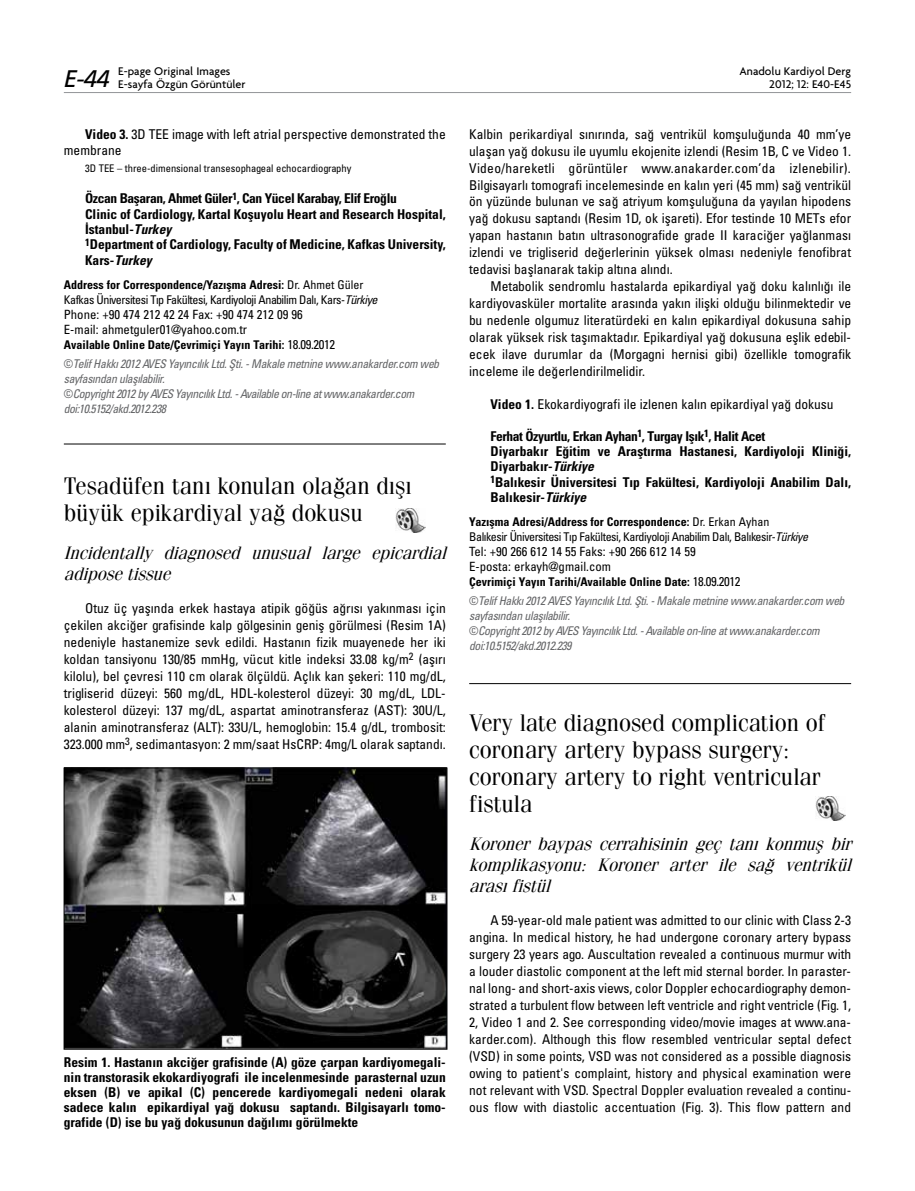
<style>
.page{position:relative;width:915px;height:1191px;background:#fff}
.page>*{position:absolute;margin:0;border:0;box-sizing:border-box;transform-origin:0 0}
.t1{font:24px/27px "Fenice Tr";color:#000}
.t2{font:24px "Frutiger Italic Tr";color:#000}
.t3{font:italic 18px/21px "Fenice Tr";color:#000}
.t4{font:13.5px/17px "Univers Condensed Tr";color:#000;text-align:justify}
.t5{font:13.5px/15.3px "Univers Cond Bd Tr";color:#000}
.t6{font:13.5px "Univers Cond Bd Ita Tr";color:#000}
.t7{font:12.75px/15px "Univers Condensed Tr";color:#000}
.t8{font:12px/15px "Univers Cond Ita Tr";letter-spacing:-.04em;color:#636466}
.t9{font:12px "Univers Cond Bd Tr";color:#000}
.t10{font:12px "Univers Condensed Tr";letter-spacing:-.035em;color:#000}
.t11{font:500 12px/13.5px "Firma";color:#000}
.t12{font:10.5px "Univers Condensed Tr";color:#000}
.s1{font-family:"Univers Cond Bd Tr"}
.s2{font-family:"Univers Cond Bd Ita Tr"}
.s3{font-family:"Univers Condensed Tr"}
.s4{font-family:"Univers Cond Ita Tr"}
.s5{font-family:"Univers Condensed Tr";font-size:12.75px}
</style>
<div class="page">
<hr style="left:64px;top:444px;width:381px;height:1px;background:#000">
<hr style="left:469px;top:683px;width:381px;height:1px;background:#000">
<img style="left:66px;top:769px;width:379px;height:278px">
<div style="left:64px;top:767px;width:383px;height:282px;border:1px solid #000"></div>
<img style="left:395px;top:508px;width:30px;height:25px">
<img style="left:815px;top:796px;width:29px;height:24px">
<hr style="left:64px;top:92px;width:786px;height:1px;background:#939598">
<p class="t11" style="left:118px;top:64px;width:129px">E-page Original Images<br>E-sayfa Özgün Görüntüler</p>
<p class="t11" style="left:739px;top:64px;width:113px">Anadolu Kardiyol Derg</p>
<h1 class="t2" style="left:64px;top:65px;width:47px">E-44</h1>
<p class="t11" style="left:769px;top:78px;width:83px">2012; 12: E40-E45</p>
<p class="t4" style="left:64px;top:125px;width:383px;line-height:16.5px;text-indent:21px"><span class="s1">Video 3.</span> 3D TEE image with left atrial perspective demonstrated the membrane</p>
<p class="t12" style="left:85px;top:161px;width:267px">3D TEE – three-dimensional transesophageal echocardiography</p>
<p class="t5" style="left:85px;top:191px;width:362px">Özcan Başaran, Ahmet Güler<sup>1</sup>, Can Yücel Karabay, Elif Eroğlu<br>Clinic of Cardiology, Kartal Koşuyolu Heart and Research Hospital, İstanbul-<span class="s2">Turkey<br></span><sup>1</sup>Department of Cardiology, Faculty of Medicine, Kafkas University,</p>
<p class="t6" style="left:85px;top:251px;width:68px"><span class="s1">Kars-</span>Turkey</p>
<p class="t9" style="left:64px;top:277px;width:301px">Address for Correspondence/Yaz›şma Adresi: <span class="s3">Dr. Ahmet Güler</span></p>
<p class="t10" style="left:64px;top:292px;width:315px">Kafkas Üniversitesi Tıp Fakültesi, Kardiyoloji Anabilim Dalı, Kars-<span class="s4">Türkiye</span></p>
<p class="t7" style="left:64px;top:306px;width:240px">Phone: +90 474 212 42 24 Fax: +90 474 212 09 96<br>E-mail: ahmetguler01@yahoo.com.tr</p>
<p class="t9" style="left:64px;top:337px;width:272px">Available Online Date/Çevrimiçi Yayın Tarihi: <span class="s5">18.09.2012</span></p>
<p class="t8" style="left:64px;top:356px;width:377px"><span class="s3">©</span>Telif Hakk› 2012 AVES Yay›nc›l›k Ltd. Şti. - Makale metnine www.anakarder.com web sayfas›ndan ulaş›labilir.<br><span class="s3">©</span>Copyright 2012 by AVES Yay›nc›l›k Ltd. - Available on-line at www.anakarder.com doi:10.5152/akd.2012.238</p>
<h1 class="t1" style="left:64px;top:472px;width:349px">Tesadüfen tanı konulan olağan dışı büyük epikardiyal yağ dokusu</h1>
<h2 class="t3" style="left:64px;top:542px;width:389px">Incidentally diagnosed unusual large epicardial adiposetissue</h2>
<p class="t4" style="left:64px;top:599px;width:383px;text-indent:21px">Otuz üç yaşında erkek hastaya atipik göğüs ağrısı yakınması için çekilen akciğer grafisinde kalp gölgesinin geniş görülmesi (Resim 1A) nedeniyle hastanemize sevk edildi. Hastanın fizik muayenede her iki koldan tansiyonu 130/85 mmHg, vücut kitle indeksi 33.08 kg/m<sup>2</sup> (aşırı kilolu), bel çevresi 110 cm olarak ölçüldü. Açlık kan şekeri: 110 mg/dL, trigliserid düzeyi: 560 mg/dL, HDL-kolesterol düzeyi: 30 mg/dL, LDL&shy;kolesterol düzeyi: 137 mg/dL, aspartat aminotransferaz (AST): 30U/L, alanin aminotransferaz (ALT): 33U/L, hemoglobin: 15.4 g/dL, trombosit:<br>323.000 mm<sup>3</sup>, sedimantasyon: 2 mm/saat HsCRP: 4mg/L olarak saptandı.</p>
<p class="t5" style="left:64px;top:1054px;width:383px;text-align:justify">Resim 1. Hastanın akciğer grafisinde (A) göze çarpan kardiyomegali&shy;nin transtorasik ekokardiyografi ile incelenmesinde parasternal uzun eksen (B) ve apikal (C) pencerede kardiyomegali nedeni olarak sadece kalın epikardiyal yağ dokusu saptandı. Bilgisayarlı tomo&shy;grafide (D) ise bu yağ dokusunun dağılımı görülmekte</p>
<p class="t4" style="left:469px;top:125px;width:383px">Kalbin perikardiyal sınırında, sağ ventrikül komşuluğunda 40 mm’ye ulaşan yağ dokusu ile uyumlu ekojenite izlendi (Resim 1B, C ve Video 1.<br>Video/hareketli görüntüler www.anakarder.com’da izlenebilir).<br>Bilgisayarlı tomografi incelemesinde en kalın yeri (45 mm) sağ ventrikül ön yüzünde bulunan ve sağ atriyum komşuluğuna da yayılan hipodens yağ dokusu saptandı (Resim 1D, ok işareti). Efor testinde 10 METs efor yapan hastanın batın ultrasonografide grade II karaciğer yağlanması izlendi ve trigliserid değerlerinin yüksek olması nedeniyle fenofibrat tedavisi başlanarak takip altına alındı.</p>
<p class="t4" style="left:469px;top:278px;width:383px;text-indent:21px">Metabolik sendromlu hastalarda epikardiyal yağ doku kalınlığı ile kardiyovasküler mortalite arasında yakın ilişki olduğu bilinmektedir ve bu nedenle olgumuz literatürdeki en kalın epikardiyal dokusuna sahip olarak yüksek risk taşımaktadır. Epikardiyal yağ dokusuna eşlik edebil&shy;ecek ilave durumlar da (Morgagni hernisi gibi) özellikle tomografik inceleme ile değerlendirilmelidir.</p>
<p class="t4" style="left:490px;top:395px;width:344px"><span class="s1">Video 1.</span> Ekokardiyografi ile izlenen kalın epikardiyal yağ dokusu</p>
<p class="t5" style="left:490px;top:428px;width:362px">Ferhat Özyurtlu, Erkan Ayhan<sup>1</sup>, Turgay Işık<sup>1</sup>, Halit Acet<br>Diyarbakır Eğitim ve Araştırma Hastanesi, Kardiyoloji Kliniği, Diyarbakır-<span class="s2">Türkiye<br></span><sup>1</sup>Balıkesir Üniversitesi Tıp Fakültesi, Kardiyoloji Anabilim Dalı, Balıkesir-<span class="s2">Türkiye</span></p>
<p class="t9" style="left:469px;top:514px;width:302px">Yaz›şma Adresi/Address for Correspondence: <span class="s3">Dr. Erkan Ayhan</span></p>
<p class="t10" style="left:469px;top:529px;width:340px">Balıkesir Üniversitesi Tıp Fakültesi, Kardiyoloji Anabilim Dalı, Balıkesir-<span class="s4">Türkiye</span></p>
<p class="t7" style="left:469px;top:544px;width:228px">Tel: +90 266 612 14 55 Faks: +90 266 612 14 59<br>E-posta: erkayh@gmail.com</p>
<p class="t9" style="left:469px;top:574px;width:272px">Çevrimiçi Yayın Tarihi/Available Online Date: <span class="s5">18.09.2012</span></p>
<p class="t8" style="left:469px;top:593px;width:377px"><span class="s3">©</span>Telif Hakk› 2012 AVES Yay›nc›l›k Ltd. Şti. - Makale metnine www.anakarder.com web sayfas›ndan ulaş›labilir.<br><span class="s3">©</span>Copyright 2012 by AVES Yay›nc›l›k Ltd. - Available on-line at www.anakarder.com doi:10.5152/akd.2012.239</p>
<h1 class="t1" style="left:469px;top:710px;width:358px">Very late diagnosed complication of coronary artery bypass surgery: coronary artery to right ventricular fistula</h1>
<h2 class="t3" style="left:469px;top:833px;width:389px;text-align:justify">Koroner baypas cerrahisinin geç tanı konmuş bir komplikasyonu: Koroner arter ile sağ ventrikül arasıfistül</h2>
<p class="t4" style="left:469px;top:911px;width:383px;text-indent:21px">A 59-year-old male patient was admitted to our clinic with Class 2-3 angina. In medical history, he had undergone coronary artery bypass surgery 23 years ago. Auscultation revealed a continuous murmur with a louder diastolic component at the left mid sternal border. In paraster&shy;nal long- and short-axis views, color Doppler echocardiography demon&shy;strated a turbulent flow between left ventricle and right ventricle (Fig. 1, 2, Video 1 and 2. See corresponding video/movie images at www.ana&shy;karder.com). Although this flow resembled ventricular septal defect (VSD) in some points, VSD was not considered as a possible diagnosis owing to patient's complaint, history and physical examination were not relevant with VSD. Spectral Doppler evaluation revealed a continu&shy;ous flow with diastolic accentuation (Fig. 3). This flow pattern and</p>
</div>
